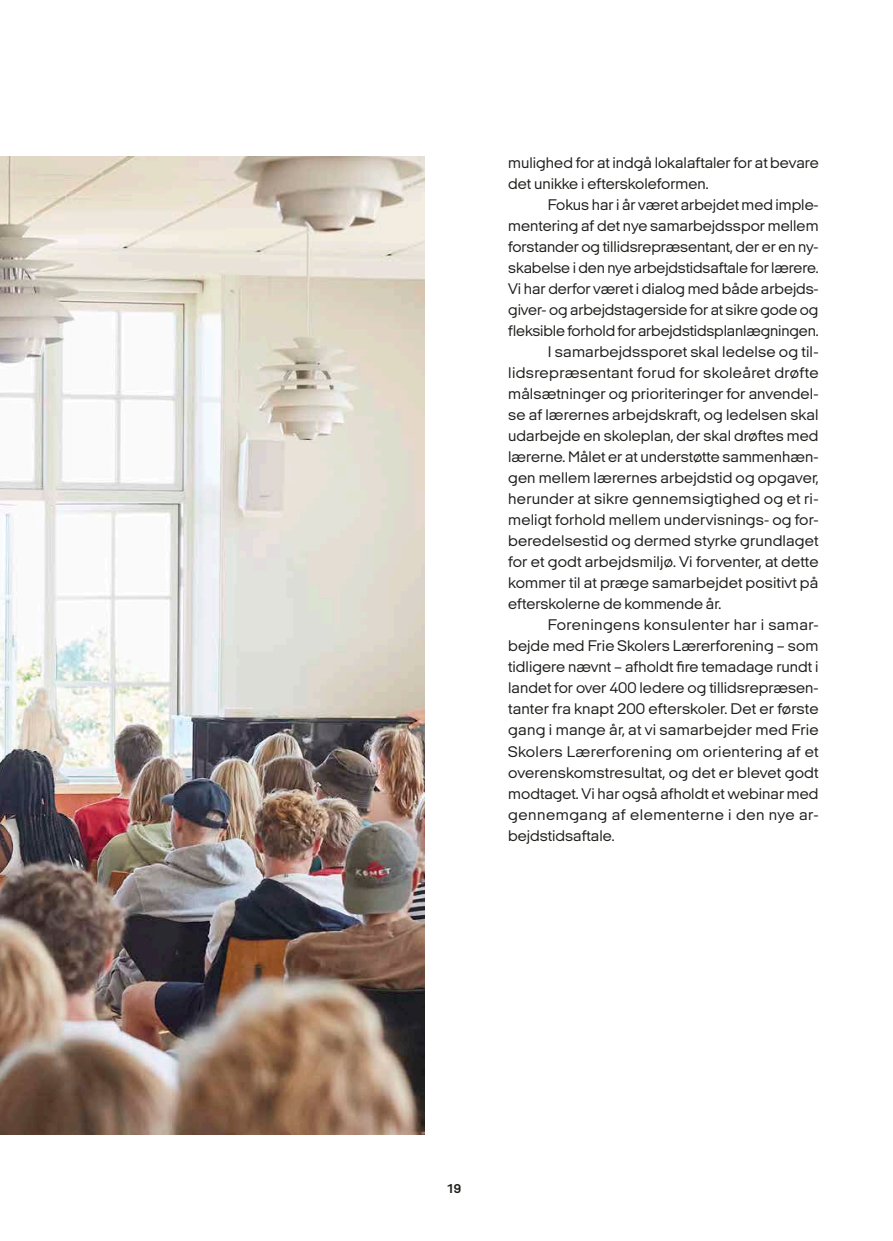
<style>
.page{position:relative;width:893px;height:1241px;background:#fff}
.page>*{position:absolute;margin:0;border:0;box-sizing:border-box;transform-origin:0 0}
.t1{font:15.75px/21px "Italian Plate No 2 Expanded";color:#1d1d1b}
.t2{font:15.75px "Italian Plate No 2 Expanded";letter-spacing:.02em;color:#1d1d1b}
.t3{font:15.75px "Italian Plate No 2 Expanded";letter-spacing:.025em;color:#1d1d1b}
.t4{font:700 13.12px "Italian Plate No 2 Expanded";color:#1d1d1b}
</style>
<div class="page">
<img style="left:0;top:157px;width:424px;height:977px">
<p class="t1" style="left:508px;top:152px;width:312px">mulighed for at indgå lokalaftaler for at bevare det unikke i efterskoleformen.</p>
<p class="t1" style="left:548px;top:194px;width:272px">Fokus har i år været arbejdet med imple-</p>
<p class="t1" style="left:508px;top:215px;width:312px">mentering af det nye samarbejdsspor mellem</p>
<p class="t1" style="left:508px;top:236px;width:312px">forstander og tillidsrepræsentant, der er en ny-</p>
<p class="t1" style="left:508px;top:257px;width:312px">skabelse i den nye arbejdstidsaftale for lærere.</p>
<p class="t1" style="left:508px;top:278px;width:312px">Vi har derfor været i dialog med både arbejds-</p>
<p class="t1" style="left:508px;top:299px;width:312px">giver- og arbejdstagerside for at sikre gode og</p>
<p class="t1" style="left:508px;top:320px;width:312px">fleksible forhold for arbejdstidsplanlægningen.</p>
<p class="t1" style="left:548px;top:341px;width:272px">I samarbejdssporet skal ledelse og til-</p>
<p class="t2" style="left:508px;top:364px;width:312px">lidsrepræsentant forud for skoleåret drøfte</p>
<p class="t1" style="left:508px;top:383px;width:312px">målsætninger og prioriteringer for anvendel-</p>
<p class="t1" style="left:508px;top:404px;width:312px">se af lærernes arbejdskraft, og ledelsen skal</p>
<p class="t1" style="left:508px;top:425px;width:312px">udarbejde en skoleplan, der skal drøftes med</p>
<p class="t1" style="left:508px;top:446px;width:312px">lærerne. Målet er at understøtte sammenhæn-</p>
<p class="t1" style="left:508px;top:467px;width:312px">gen mellem lærernes arbejdstid og opgaver,</p>
<p class="t1" style="left:508px;top:488px;width:312px">herunder at sikre gennemsigtighed og et ri-</p>
<p class="t1" style="left:508px;top:509px;width:312px">meligt forhold mellem undervisnings- og for-</p>
<p class="t1" style="left:508px;top:530px;width:312px">beredelsestid og dermed styrke grundlaget</p>
<p class="t1" style="left:508px;top:551px;width:312px">for et godt arbejdsmiljø. Vi forventer, at dette</p>
<p class="t1" style="left:508px;top:572px;width:312px">kommer til at præge samarbejdet positivt på</p>
<p class="t1" style="left:508px;top:593px;width:214px">efterskolerne de kommende år.</p>
<p class="t2" style="left:548px;top:616px;width:272px">Foreningens konsulenter har i samar-</p>
<p class="t1" style="left:508px;top:635px;width:312px">bejde med Frie Skolers Lærerforening – som</p>
<p class="t1" style="left:508px;top:656px;width:312px">tidligere nævnt – afholdt fire temadage rundt i</p>
<p class="t1" style="left:508px;top:677px;width:312px">landet for over 400 ledere og tillidsrepræsen-</p>
<p class="t1" style="left:508px;top:698px;width:312px">tanter fra knapt 200 efterskoler. Det er første</p>
<p class="t1" style="left:508px;top:719px;width:312px">gang i mange år, at vi samarbejder med Frie</p>
<p class="t2" style="left:508px;top:742px;width:312px">Skolers Lærerforening om orientering af et</p>
<p class="t1" style="left:508px;top:761px;width:312px">overenskomstresultat, og det er blevet godt</p>
<p class="t1" style="left:508px;top:782px;width:312px">modtaget. Vi har også afholdt et webinar med</p>
<p class="t3" style="left:508px;top:805px;width:312px">gennemgang af elementerne i den nye ar-</p>
<p class="t1" style="left:508px;top:824px;width:108px">bejdstidsaftale.</p>
<p class="t4" style="left:446px;top:1181px;width:16px">19</p>
</div>
